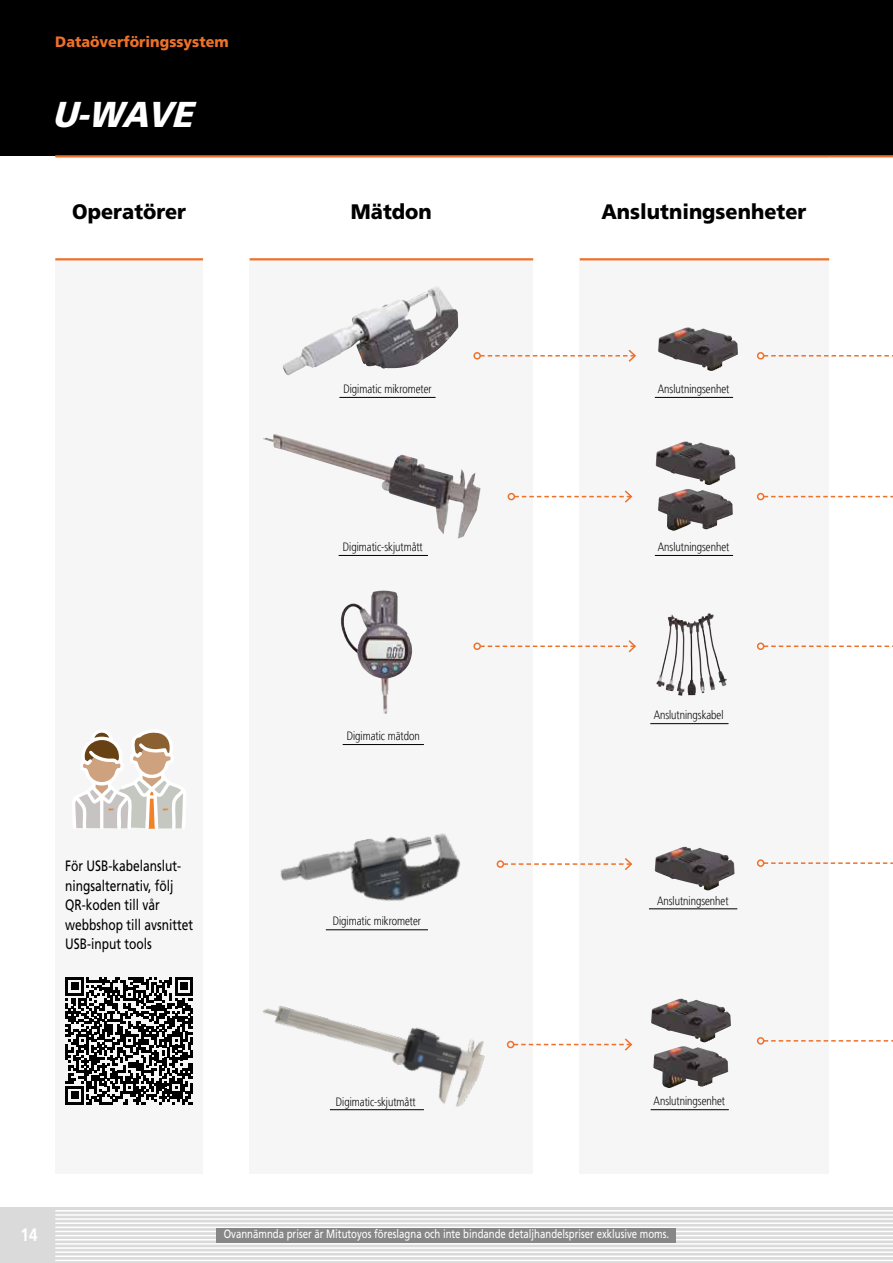
<style>
.page{position:relative;width:893px;height:1263px;background:#fff}
.page>*{position:absolute;margin:0;border:0;box-sizing:border-box;transform-origin:0 0}
.t1{font:italic 900 36px "Mitutoyo Frutiger";color:#fff}
.t2{font:900 21px "Mitutoyo Frutiger";color:#000}
.t3{font:700 18px "Mitutoyo Frutiger";color:#fff}
.t4{font:15px/19.5px "Mitutoyo Frutiger";color:#000}
.t5{font:900 15px "Mitutoyo Frutiger";color:#ee712a}
.t6{font:300 12px "Mitutoyo Frutiger";color:#000}
.t7{font:12px "Mitutoyo Frutiger";color:#fff}
</style>
<div class="page">
<div style="left:0;top:1208px;width:55px;height:55px;background:#dadada"></div>
<div style="left:55px;top:1208px;width:838px;height:55px;background:#dadada"></div>
<hr style="left:55px;top:1210px;width:838px;height:1px;background:#fff">
<hr style="left:55px;top:1214px;width:838px;height:2px;background:#fff">
<hr style="left:55px;top:1218px;width:838px;height:2px;background:#fff">
<hr style="left:55px;top:1222px;width:838px;height:2px;background:#fff">
<hr style="left:55px;top:1226px;width:838px;height:2px;background:#fff">
<hr style="left:55px;top:1231px;width:838px;height:1px;background:#fff">
<hr style="left:55px;top:1235px;width:838px;height:1px;background:#fff">
<hr style="left:55px;top:1239px;width:838px;height:1px;background:#fff">
<hr style="left:55px;top:1243px;width:838px;height:1px;background:#fff">
<hr style="left:55px;top:1247px;width:838px;height:2px;background:#fff">
<hr style="left:55px;top:1251px;width:838px;height:2px;background:#fff">
<hr style="left:55px;top:1255px;width:838px;height:2px;background:#fff">
<hr style="left:55px;top:1260px;width:838px;height:1px;background:#fff">
<div style="left:580px;top:260px;width:249px;height:914px;background:#f6f6f6"></div>
<div style="left:249px;top:260px;width:284px;height:914px;background:#f6f6f6"></div>
<div style="left:55px;top:260px;width:148px;height:914px;background:#f6f6f6"></div>
<img style="left:675px;top:613px;width:35px;height:11px">
<img style="left:658px;top:327px;width:80px;height:44px">
<img style="left:656px;top:441px;width:80px;height:44px">
<img style="left:658px;top:489px;width:75px;height:42px">
<img style="left:263px;top:434px;width:218px;height:105px">
<img style="left:655px;top:847px;width:80px;height:43px">
<hr style="left:649px;top:908px;width:88px;height:1px;background:#000">
<img style="left:651px;top:999px;width:80px;height:43px">
<img style="left:653px;top:1046px;width:75px;height:42px">
<img style="left:280px;top:833px;width:181px;height:68px">
<img style="left:262px;top:1005px;width:223px;height:102px">
<img style="left:283px;top:287px;width:175px;height:88px">
<img style="left:341px;top:590px;width:71px;height:124px">
<svg style="left:764px;top:355px;width:129px;height:1px"></svg>
<div style="left:757px;top:352px;width:7px;height:7px;border:2px solid #ee712a;border-radius:50%"></div>
<div style="left:473px;top:352px;width:8px;height:7px;border:2px solid #ee712a;border-radius:50%"></div>
<svg style="left:480px;top:349px;width:156px;height:13px"></svg>
<div style="left:473px;top:642px;width:8px;height:8px;border:2px solid #ee712a;border-radius:50%"></div>
<svg style="left:480px;top:640px;width:156px;height:13px"></svg>
<div style="left:508px;top:493px;width:7px;height:7px;border:2px solid #ee712a;border-radius:50%"></div>
<svg style="left:514px;top:490px;width:119px;height:13px"></svg>
<div style="left:497px;top:860px;width:7px;height:8px;border:2px solid #ee712a;border-radius:50%"></div>
<svg style="left:503px;top:858px;width:130px;height:12px"></svg>
<div style="left:507px;top:1041px;width:7px;height:7px;border:2px solid #ee712a;border-radius:50%"></div>
<svg style="left:514px;top:1038px;width:119px;height:13px"></svg>
<svg style="left:764px;top:496px;width:129px;height:1px"></svg>
<div style="left:757px;top:493px;width:7px;height:7px;border:2px solid #ee712a;border-radius:50%"></div>
<svg style="left:764px;top:645px;width:129px;height:2px"></svg>
<div style="left:757px;top:642px;width:7px;height:8px;border:2px solid #ee712a;border-radius:50%"></div>
<svg style="left:764px;top:862px;width:129px;height:2px"></svg>
<div style="left:757px;top:859px;width:7px;height:8px;border:2px solid #ee712a;border-radius:50%"></div>
<svg style="left:764px;top:1040px;width:129px;height:1px"></svg>
<div style="left:757px;top:1037px;width:7px;height:7px;border:2px solid #ee712a;border-radius:50%"></div>
<hr style="left:651px;top:1109px;width:78px;height:1px;background:#000">
<hr style="left:650px;top:723px;width:78px;height:1px;background:#000">
<hr style="left:655px;top:555px;width:78px;height:1px;background:#000">
<hr style="left:655px;top:397px;width:78px;height:1px;background:#000">
<hr style="left:330px;top:1109px;width:94px;height:1px;background:#000">
<hr style="left:326px;top:929px;width:102px;height:1px;background:#000">
<hr style="left:343px;top:744px;width:81px;height:1px;background:#000">
<hr style="left:339px;top:555px;width:89px;height:1px;background:#000">
<svg style="left:66px;top:977px;width:127px;height:127px"></svg>
<div style="left:217px;top:1228px;width:459px;height:14px;background:#878787"></div>
<div style="left:0;top:0;width:893px;height:155px;background:#000"></div>
<hr style="left:55px;top:155px;width:774px;height:2px;background:#ee712a">
<hr style="left:339px;top:397px;width:97px;height:1px;background:#000">
<svg style="left:75px;top:732px;width:108px;height:97px"></svg>
<hr style="left:55px;top:258px;width:148px;height:2px;background:#ee712a">
<hr style="left:250px;top:258px;width:283px;height:2px;background:#ee712a">
<hr style="left:580px;top:258px;width:249px;height:2px;background:#ee712a">
<hr style="left:829px;top:155px;width:64px;height:2px;background:#ee712a">
<p class="t5" style="left:55px;top:32px;width:175px">Dataöverföringssystem</p>
<h1 class="t1" style="left:52px;top:93px;width:153px">U-WAVE</h1>
<h2 class="t2" style="left:72px;top:199px;width:115px">Operatörer</h2>
<h2 class="t2" style="left:351px;top:199px;width:82px">Mätdon</h2>
<h2 class="t2" style="left:601px;top:199px;width:207px">Anslutningsenheter</h2>
<p class="t6" style="left:343px;top:382px;width:90px">Digimatic mikrometer</p>
<p class="t6" style="left:343px;top:540px;width:81px">Digimatic-skjutmått</p>
<p class="t6" style="left:658px;top:382px;width:73px">Anslutningsenhet</p>
<p class="t6" style="left:658px;top:540px;width:73px">Anslutningsenhet</p>
<p class="t4" style="left:65px;top:856px;width:129px">För USB-kabelanslut&shy;ningsalternativ, följ<br>QR-koden till vår webbshop till avsnittet<br>USB-input tools</p>
<p class="t6" style="left:347px;top:729px;width:75px">Digimatic mätdon</p>
<p class="t6" style="left:333px;top:914px;width:90px">Digimatic mikrometer</p>
<p class="t6" style="left:654px;top:708px;width:71px">Anslutningskabel</p>
<p class="t6" style="left:657px;top:893px;width:73px">Anslutningsenhet</p>
<h3 class="t3" style="left:21px;top:1224px;width:19px">14</h3>
<p class="t6" style="left:336px;top:1095px;width:81px">Digimatic-skjutmått</p>
<p class="t6" style="left:654px;top:1094px;width:73px">Anslutningsenhet</p>
<p class="t7" style="left:224px;top:1227px;width:447px">Ovannämnda priser är Mitutoyos föreslagna och inte bindande detaljhandelspriser exklusive moms.</p>
</div>
